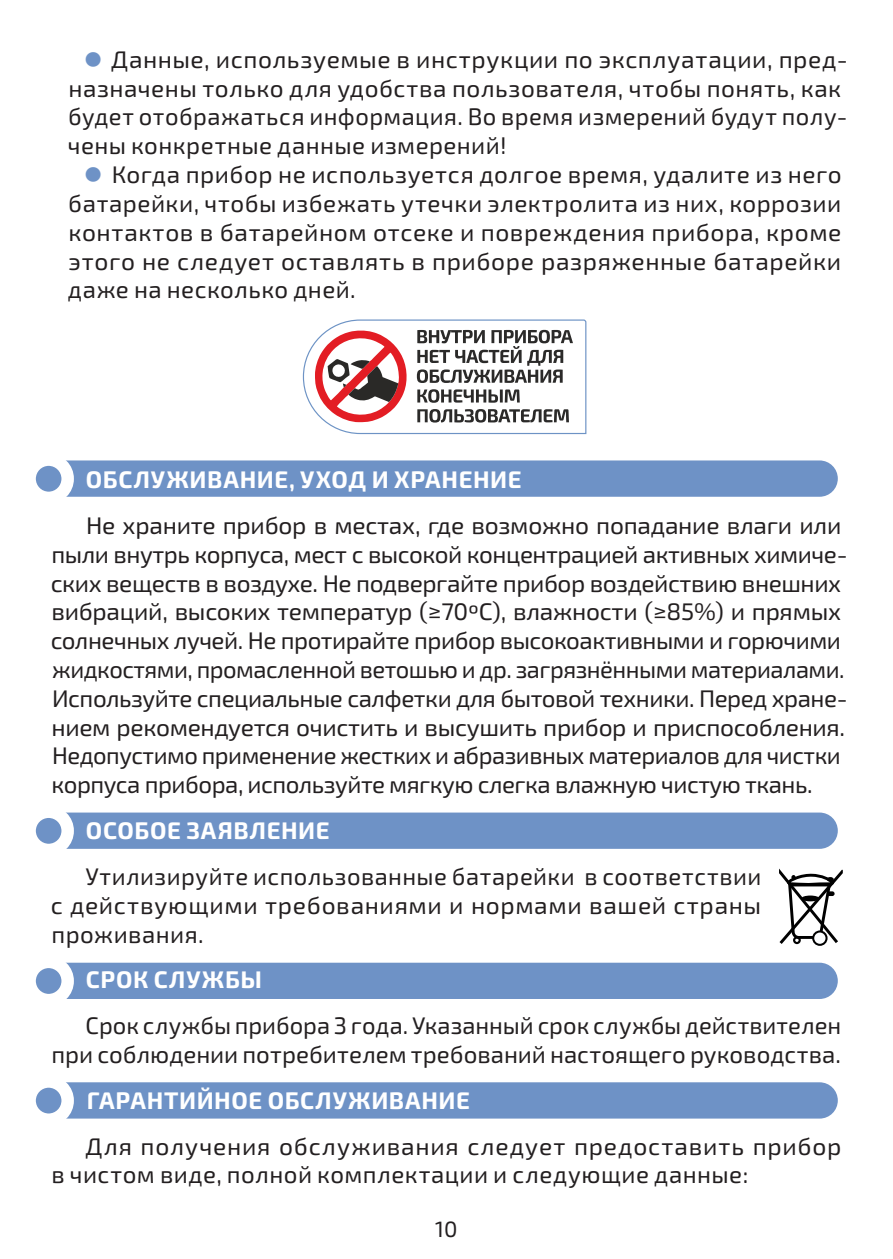
<style>
.page{position:relative;width:893px;height:1259px;background:#fff}
.page>*{position:absolute;margin:0;border:0;box-sizing:border-box;transform-origin:0 0}
.стиль_текста{font:24px/28.8px "Exo 2.0";letter-spacing:-.01em;color:#231f20;text-align:justify}
.стиль_текста-2{font:24px/28.8px "Exo 2.0";letter-spacing:.02em;color:#231f20}
.стиль_текста-3{font:24px/28.8px "Exo 2.0";letter-spacing:.03em;color:#231f20}
.заголовки{font:700 24px "Exo 2.0";letter-spacing:.03em;color:#fff}
.заголовки-2{font:22.2px "Exo 2.0";color:#231f20}
.s1{color:#6e92c6}
</style>
<div class="page">
<div style="left:67px;top:460px;width:771px;height:37px;background:#6e92c6"></div>
<svg style="left:30px;top:459px;width:38px;height:39px"></svg>
<div style="left:23px;top:453px;width:51px;height:51px;border:12px solid #fff;border-radius:50%"></div>
<div style="left:67px;top:812px;width:771px;height:37px;background:#6e92c6"></div>
<svg style="left:30px;top:811px;width:38px;height:39px"></svg>
<div style="left:23px;top:805px;width:51px;height:51px;border:12px solid #fff;border-radius:50%"></div>
<div style="left:67px;top:962px;width:771px;height:37px;background:#6e92c6"></div>
<svg style="left:30px;top:962px;width:38px;height:38px"></svg>
<div style="left:23px;top:955px;width:51px;height:51px;border:12px solid #fff;border-radius:50%"></div>
<div style="left:67px;top:1082px;width:771px;height:37px;background:#6e92c6"></div>
<svg style="left:30px;top:1081px;width:38px;height:38px"></svg>
<div style="left:23px;top:1075px;width:51px;height:51px;border:12px solid #fff;border-radius:50%"></div>
<svg style="left:302px;top:319px;width:285px;height:116px"></svg>
<svg style="left:779px;top:868px;width:64px;height:76px"></svg>
<div style="left:827px;top:891px;width:8px;height:5px;background:#010101;border-radius:2px"></div>
<div style="left:813px;top:931px;width:13px;height:14px;background:#fdfeff;border-radius:50%"></div>
<div style="left:812px;top:930px;width:15px;height:16px;border:2px solid #010101;border-radius:50%"></div>
<p class="стиль_текста-2" style="left:68px;top:46px;width:781px;text-indent:15px"><span class="s1">⚫</span> Данные, используемые в инструкции по эксплуатации, пред&shy;назначены только для удобства пользователя, чтобы понять, как будет отображаться информация. Во время измерений будут полу&shy;чены конкретные данные измерений!</p>
<p class="стиль_текста" style="left:68px;top:161px;width:775px;text-indent:15px"><span class="s1">⚫</span> Когда прибор не используется долгое время, удалите из него батарейки, чтобы избежать утечки электролита из них, коррозии контактов в батарейном отсеке и повреждения прибора, кроме этого не следует оставлять в приборе разряженные батарейки даже на несколько дней.</p>
<p class="заголовки" style="left:86px;top:465px;width:437px">ОБСЛУЖИВАНИЕ, УХОД И ХРАНЕНИЕ</p>
<p class="стиль_текста" style="left:51px;top:512px;width:798px;text-align:left;text-indent:35px">Не храните прибор в местах, где возможно попадание влаги или пыли внутрь корпуса, мест с высокой концентрацией активных химиче&shy;ских веществ в воздухе. Не подвергайте прибор воздействию внешних вибраций, высоких температур (≥70ºС), влажности (≥85%) и прямых солнечных лучей. Не протирайте прибор высокоактивными и горючими жидкостями, промасленной ветошью и др. загрязнёнными материалами.<br>Используйте специальные салфетки для бытовой техники. Перед хране&shy;нием рекомендуется очистить и высушить прибор и приспособления.<br>Недопустимо применение жестких и абразивных материалов для чистки корпуса прибора, используйте мягкую слегка влажную чистую ткань.</p>
<p class="заголовки" style="left:86px;top:816px;width:245px">ОСОБОЕ ЗАЯВЛЕНИЕ</p>
<p class="стиль_текста" style="left:51px;top:862px;width:712px;text-indent:35px">Утилизируйте использованные батарейки в соответствии с действующими требованиями и нормами вашей страны проживания.</p>
<p class="заголовки" style="left:86px;top:965px;width:177px">СРОК СЛУЖБЫ</p>
<p class="стиль_текста" style="left:51px;top:1012px;width:791px;text-align:right">Срок службы прибора 3 года. Указанный срок службы действителен при соблюдении потребителем требований настоящего руководства.</p>
<p class="заголовки" style="left:87px;top:1086px;width:385px">ГАРАНТИЙНОЕ ОБСЛУЖИВАНИЕ</p>
<p class="стиль_текста-3" style="left:51px;top:1132px;width:791px;text-indent:34px">Для получения обслуживания следует предоставить прибор в чистом виде, полной комплектации и следующие данные:</p>
<p class="заголовки-2" style="left:435px;top:1216px;width:24px">10</p>
</div>
